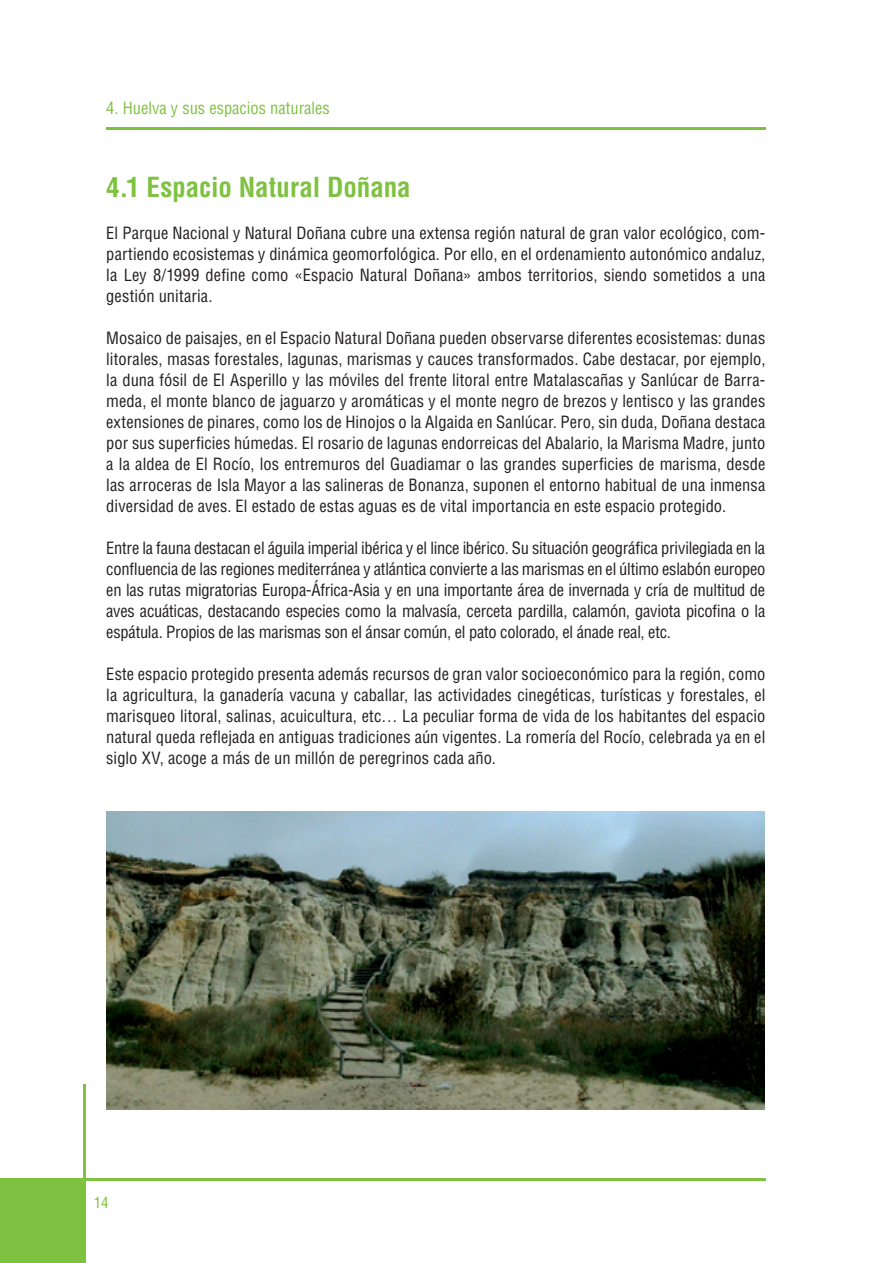
<style>
.page{position:relative;width:893px;height:1263px;background:#fff}
.page>*{position:absolute;margin:0;border:0;box-sizing:border-box;transform-origin:0 0}
.t1{font:700 condensed 27px "Helvetica LT Std";color:#7fc241}
.t2{font:condensed 16.5px/21px "Helvetica LT Std";letter-spacing:.005em;color:#231f20;text-align:justify}
.t3{font:condensed 16.5px "Helvetica LT Std";color:#7fc241}
.t4{font:condensed 15px "Helvetica LT Std";color:#7fc241}
</style>
<div class="page">
<hr style="left:106px;top:128px;width:659px;height:2px;background:#7fc241">
<hr style="left:84px;top:1178px;width:681px;height:2px;background:#7fc241">
<div style="left:0;top:1178px;width:85px;height:85px;background:#7fc241"></div>
<hr style="left:83px;top:1084px;width:2px;height:95px;background:#7fc241">
<img style="left:106px;top:811px;width:659px;height:298px">
<p class="t3" style="left:106px;top:98px;width:225px">4. Huelva y sus espacios naturales</p>
<h1 class="t1" style="left:106px;top:170px;width:306px">4.1 Espacio Natural Doñana</h1>
<p class="t2" style="left:106px;top:222px;width:661px">El Parque Nacional y Natural Doñana cubre una extensa región natural de gran valor ecológico, com&shy;partiendo ecosistemas y dinámica geomorfológica. Por ello, en el ordenamiento autonómico andaluz, la Ley 8/1999 define como «Espacio Natural Doñana» ambos territorios, siendo sometidos a una gestión unitaria.</p>
<p class="t2" style="left:106px;top:327px;width:661px">Mosaico de paisajes, en el Espacio Natural Doñana pueden observarse diferentes ecosistemas: dunas litorales, masas forestales, lagunas, marismas y cauces transformados. Cabe destacar, por ejemplo, la duna fósil de El Asperillo y las móviles del frente litoral entre Matalascañas y Sanlúcar de Barra&shy;meda, el monte blanco de jaguarzo y aromáticas y el monte negro de brezos y lentisco y las grandes extensiones de pinares, como los de Hinojos o la Algaida en Sanlúcar. Pero, sin duda, Doñana destaca por sus superficies húmedas. El rosario de lagunas endorreicas del Abalario, la Marisma Madre, junto a la aldea de El Rocío, los entremuros del Guadiamar o las grandes superficies de marisma, desde las arroceras de Isla Mayor a las salineras de Bonanza, suponen el entorno habitual de una inmensa diversidad de aves. El estado de estas aguas es de vital importancia en este espacio protegido.</p>
<p class="t2" style="left:106px;top:537px;width:661px">Entre la fauna destacan el águila imperial ibérica y el lince ibérico. Su situación geográfica privilegiada en la confluencia de las regiones mediterránea y atlántica convierte a las marismas en el último eslabón europeo en las rutas migratorias Europa-África-Asia y en una importante área de invernada y cría de multitud de aves acuáticas, destacando especies como la malvasía, cerceta pardilla, calamón, gaviota picofina o la espátula. Propios de las marismas son el ánsar común, el pato colorado, el ánade real, etc.</p>
<p class="t2" style="left:106px;top:663px;width:661px">Este espacio protegido presenta además recursos de gran valor socioeconómico para la región, como la agricultura, la ganadería vacuna y caballar, las actividades cinegéticas, turísticas y forestales, el marisqueo litoral, salinas, acuicultura, etc… La peculiar forma de vida de los habitantes del espacio natural queda reflejada en antiguas tradiciones aún vigentes. La romería del Rocío, celebrada ya en el siglo XV, acoge a más de un millón de peregrinos cada año.</p>
<p class="t4" style="left:94px;top:1193px;width:16px">14</p>
</div>
